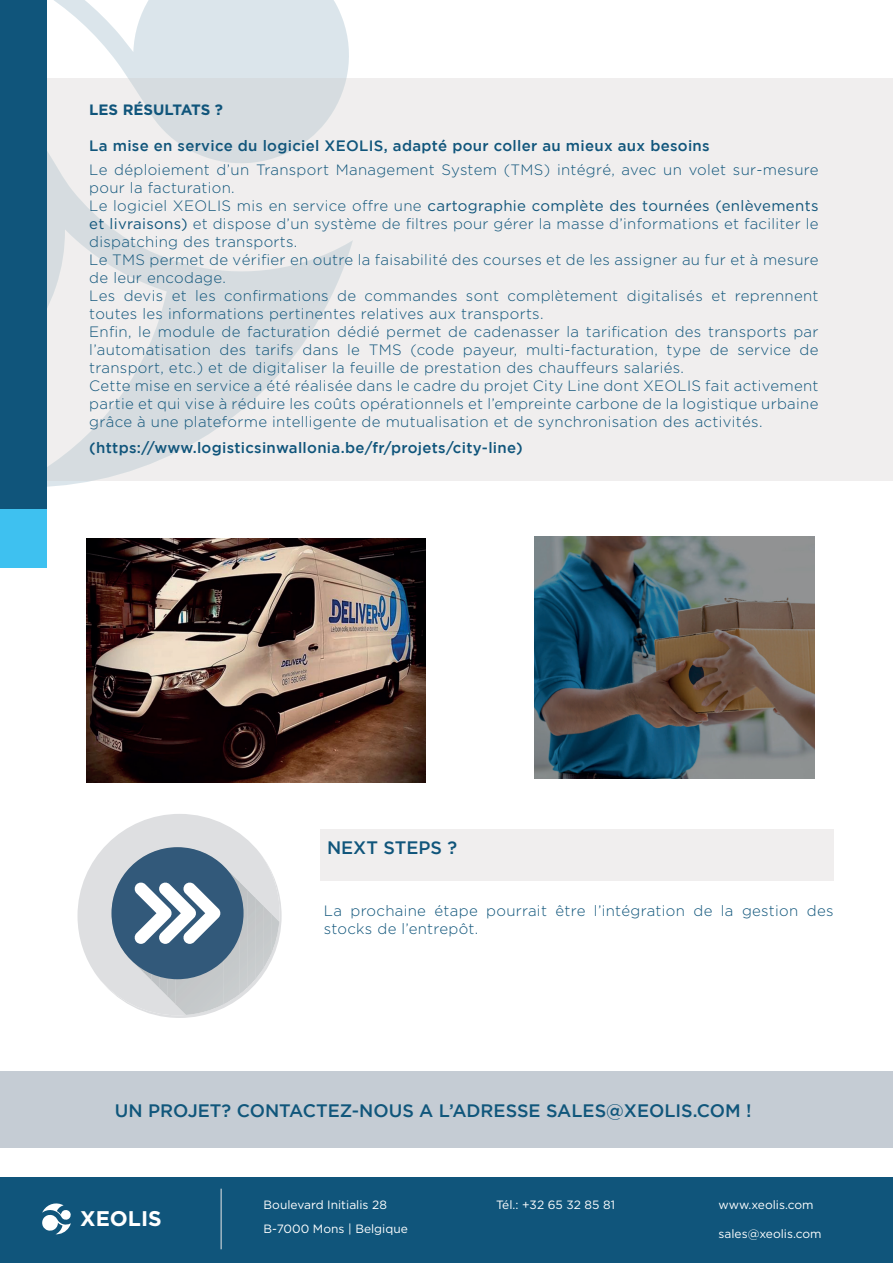
<style>
.page{position:relative;width:893px;height:1263px;background:#fff}
.page>*{position:absolute;margin:0;border:0;box-sizing:border-box;transform-origin:0 0}
.t1{font:700 21.15px "Gotham";color:#fff}
.t2{font:500 18px "Gotham";color:#10567b}
.t3{font:500 18px "Gotham";color:#10557b}
.t4{font:300 15px/18px "Gotham";letter-spacing:.02em;color:#10557b}
.t5{font:500 15px "Gotham";letter-spacing:.02em;color:#10557b}
.t6{font:700 15px "Gotham";color:#10557b}
.t7{font:12px/24px "Gotham";color:#fff}
.s1{font-weight:400}
</style>
<div class="page">
<svg style="left:54px;top:0;width:295px;height:55px;fill:#dbe5eb"></svg>
<svg style="left:47px;top:55px;width:306px;height:432px;fill:#dbe5eb"></svg>
<div style="left:0;top:508px;width:47px;height:59px;background:#3ec1f0"></div>
<svg style="left:47px;top:78px;width:846px;height:402px;background:#ecebeb"></svg>
<div style="left:320px;top:829px;width:513px;height:52px;background:#f0eeee"></div>
<div style="left:0;top:0;width:47px;height:508px;background:#10557b"></div>
<div style="left:0;top:1178px;width:893px;height:85px;background:#10557b"></div>
<hr style="left:221px;top:1189px;width:1px;height:60px;background:#e9e8e8">
<svg style="left:42px;top:1203px;width:29px;height:31px"></svg>
<svg style="left:77px;top:814px;width:205px;height:204px"></svg>
<div style="left:0;top:1071px;width:893px;height:77px;background:#c5ccd4"></div>
<img style="left:87px;top:538px;width:338px;height:244px">
<img style="left:534px;top:536px;width:280px;height:243px">
<p class="t6" style="left:89px;top:100px;width:135px">LES RÉSULTATS ?</p>
<p class="t5" style="left:89px;top:137px;width:622px">La mise en service du logiciel XEOLIS, adapté pour coller au mieux aux besoins</p>
<p class="t4" style="left:89px;top:161px;width:731px">Le déploiement d’un Transport Management System (TMS) intégré, avec un volet sur-mesure pour la facturation.<br>Le logiciel XEOLIS mis en service offre une <span class="s1">cartographie complète des tournées (enlèvements et livraisons)</span> et dispose d’un système de filtres pour gérer la masse d’informations et faciliter le dispatching des transports.<br>Le TMS permet de vérifier en outre la faisabilité des courses et de les assigner au fur et à mesure de leur encodage.<br>Les devis et les confirmations de commandes sont complètement digitalisés et reprennent toutes les informations pertinentes relatives aux transports.<br>Enfin, le module de facturation dédié permet de cadenasser la tarification des transports par l’automatisation des tarifs dans le TMS (code payeur, multi-facturation, type de service de transport, etc.) et de digitaliser la feuille de prestation des chauffeurs salariés.<br>Cette mise en service a été réalisée dans le cadre du projet City Line dont XEOLIS fait activement partie et qui vise à réduire les coûts opérationnels et l’empreinte carbone de la logistique urbaine grâce à une plateforme intelligente de mutualisation et de synchronisation des activités.</p>
<p class="t5" style="left:89px;top:439px;width:435px">(https://www.logisticsinwallonia.be/fr/projets/city-line)</p>
<p class="t3" style="left:327px;top:837px;width:132px">NEXT STEPS ?</p>
<p class="t4" style="left:324px;top:902px;width:511px">La prochaine étape pourrait être l’intégration de la gestion des stocks de l’entrepôt.</p>
<p class="t2" style="left:115px;top:1100px;width:638px">UN PROJET? CONTACTEZ-NOUS A L’ADRESSE SALES@XEOLIS.COM !</p>
<h1 class="t1" style="left:80px;top:1204px;width:83px">XEOLIS</h1>
<p class="t7" style="left:264px;top:1192px;width:146px">Boulevard Initialis 28<br>B-7000 Mons | Belgique</p>
<p class="t7" style="left:496px;top:1192px;width:120px">Tél.: +32 65 32 85 81</p>
<p class="t7" style="left:719px;top:1192px;width:97px">www.xeolis.com</p>
<p class="t7" style="left:719px;top:1221px;width:105px">sales@xeolis.com</p>
</div>
